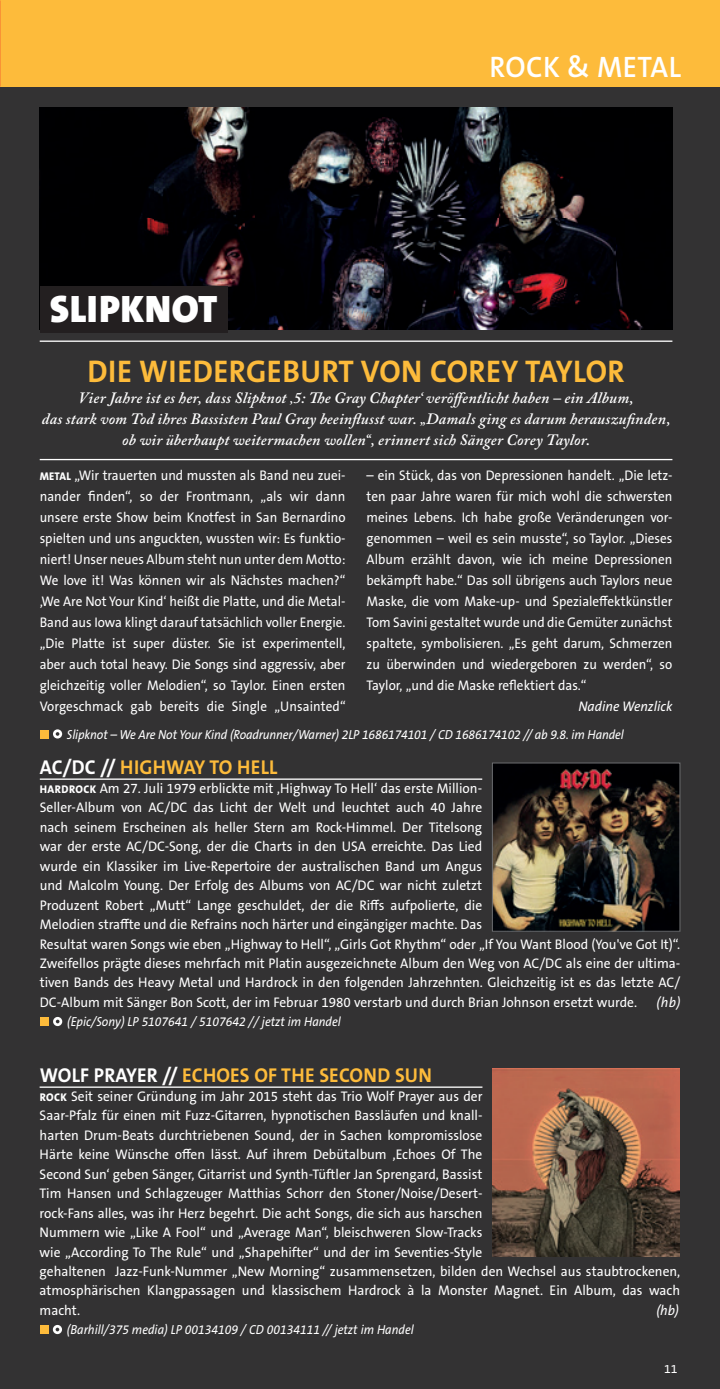
<style>
.page{position:relative;width:720px;height:1389px;background:#fff}
.page>*{position:absolute;margin:0;border:0;box-sizing:border-box;transform-origin:0 0}
.t1{font:900 38.5px "The Sans B Plus W9";letter-spacing:.015em;color:#fff}
.t2{font:700 31.5px "The Sans B Plus W7";letter-spacing:.015em;color:#fdbb3b;scale:.96 1}
.t3{font:600 29.75px "The Sans B Plus W6";letter-spacing:.015em;color:#fff;scale:.96 1}
.t4{font:700 20.12px "The Sans B Plus W7";letter-spacing:.01em;color:#fdbb3b;scale:.96 1}
.t5{font:italic 600 15.75px/21px "Adobe Caslon Pro";letter-spacing:.01em;color:#fff;text-align:center}
.t6{font:14px/19.4px "The Sans B Plus W5 Plain";color:#fff;scale:.96 1}
.t7{font:14px/21px "The Sans B Plus W5 Plain";color:#fff;text-align:justify;scale:.94 1}
.t8{font:italic 14px "The Sans B Plus W5 Plain";color:#fff;scale:.96 1}
.t9{font:italic 13.12px "The Sans B Plus W5 Plain";color:#fff;scale:.92 1}
.t10{font:12.25px "The Sans B Plus W5 Plain";color:#fff}
.s1{font-family:"The Sans B Plus W8";font-weight:800;font-size:11.2px}
.s2{color:#fff}
</style>
<div class="page">
<div style="left:0;top:0;width:719px;height:1389px;background:#333233"></div>
<div style="left:0;top:0;width:719px;height:87px;background:#fdbb3b"></div>
<img style="left:40px;top:108px;width:632px;height:222px">
<hr style="left:40px;top:341px;width:632px;height:1px;background:#fff">
<hr style="left:40px;top:459px;width:632px;height:1px;background:#fff">
<div style="left:40px;top:286px;width:187px;height:47px;background:#231f20"></div>
<div style="left:40px;top:730px;width:9px;height:9px;background:#fdbb3b"></div>
<svg style="left:53px;top:729px;width:9px;height:10px"></svg>
<hr style="left:40px;top:778px;width:442px;height:2px;background:#fff">
<div style="left:40px;top:1017px;width:9px;height:9px;background:#fdbb3b"></div>
<svg style="left:53px;top:1017px;width:9px;height:9px"></svg>
<img style="left:494px;top:765px;width:183px;height:164px">
<div style="left:492px;top:763px;width:187px;height:168px;border:1px solid #6c6d70"></div>
<hr style="left:40px;top:1086px;width:442px;height:2px;background:#fff">
<div style="left:40px;top:1325px;width:8px;height:9px;background:#fdbb3b"></div>
<svg style="left:53px;top:1325px;width:9px;height:9px"></svg>
<img style="left:492px;top:1068px;width:187px;height:189px">
<h1 class="t1" style="left:50px;top:284px;width:169px">SLIPKNOT</h1>
<h3 class="t3" style="left:489px;top:48px;width:201px">ROCK &amp; METAL</h3>
<h2 class="t2" style="left:87px;top:351px;width:561px">DIE WIEDERGEBURT VON COREY TAYLOR</h2>
<p class="t5" style="left:42px;top:387px;width:629px">Vier Jahre ist es her, dass Slipknot ‚5: The Gray Chapter‘ veröffentlicht haben – ein Album,<br>das stark vom Tod ihres Bassisten Paul Gray beeinflusst war. „Damals ging es darum herauszufinden, ob wir überhaupt weitermachen wollen“, erinnert sich Sänger Corey Taylor.</p>
<p class="t7" style="left:40px;top:464px;width:327px"><span class="s1">METAL</span> „Wir trauerten und mussten als Band neu zuei&shy;nander finden“, so der Frontmann, „als wir dann unsere erste Show beim Knotfest in San Bernardino spielten und uns anguckten, wussten wir: Es funktio&shy;niert! Unser neues Album steht nun unter dem Motto:<br>We love it! Was können wir als Nächstes machen?“ ‚We Are Not Your Kind‘ heißt die Platte, und die Metal-Band aus Iowa klingt darauf tatsächlich voller Energie. „Die Platte ist super düster. Sie ist experimentell, aber auch total heavy. Die Songs sind aggressiv, aber gleichzeitig voller Melodien“, so Taylor. Einen ersten Vorgeschmack gab bereits die Single „Unsainted“</p>
<p class="t7" style="left:366px;top:464px;width:327px">– ein Stück, das von Depressionen handelt. „Die letz&shy;ten paar Jahre waren für mich wohl die schwersten meines Lebens. Ich habe große Veränderungen vor&shy;genommen – weil es sein musste“, so Taylor. „Dieses Album erzählt davon, wie ich meine Depressionen bekämpft habe.“ Das soll übrigens auch Taylors neue Maske, die vom Make-up- und Spezialeffektkünstler Tom Savini gestaltet wurde und die Gemüter zunächst spaltete, symbolisieren. „Es geht darum, Schmerzen zu überwinden und wiedergeboren zu werden“, so Taylor, „und die Maske reflektiert das.“</p>
<p class="t8" style="left:578px;top:697px;width:99px">Nadine Wenzlick</p>
<p class="t9" style="left:67px;top:726px;width:606px">Slipknot – We Are Not Your Kind (Roadrunner/Warner) 2LP 1686174101 / CD 1686174102 // ab 9.8. im Handel</p>
<h3 class="t4" style="left:40px;top:754px;width:249px"><span class="s2">AC/DC //</span> HIGHWAY TO HELL</h3>
<p class="t6" style="left:40px;top:779px;width:668px"><span class="s1">HARDROCK</span> Am 27. Juli 1979 erblickte mit ‚Highway To Hell‘ das erste Million-<br>Seller-Album von AC/DC das Licht der Welt und leuchtet auch 40 Jahre<br>nach seinem Erscheinen als heller Stern am Rock-Himmel. Der Titelsong<br>war der erste AC/DC-Song, der die Charts in den USA erreichte. Das Lied<br>wurde ein Klassiker im Live-Repertoire der australischen Band um Angus<br>und Malcolm Young. Der Erfolg des Albums von AC/DC war nicht zuletzt<br>Produzent Robert „Mutt“ Lange geschuldet, der die Riffs aufpolierte, die<br>Melodien straffte und die Refrains noch härter und eingängiger machte. Das<br>Resultat waren Songs wie eben „Highway to Hell“, „Girls Got Rhythm“ oder „If You Want Blood (You've Got It)“.<br>Zweifellos prägte dieses mehrfach mit Platin ausgezeichnete Album den Weg von AC/DC als eine der ultima&shy;tiven Bands des Heavy Metal und Hardrock in den folgenden Jahrzehnten. Gleichzeitig ist es das letzte AC/ DC-Album mit Sänger Bon Scott, der im Februar 1980 verstarb und durch Brian Johnson ersetzt wurde.</p>
<p class="t8" style="left:656px;top:994px;width:26px">(hb)</p>
<p class="t9" style="left:67px;top:1014px;width:299px">(Epic/Sony) LP 5107641 / 5107642 // jetzt im Handel</p>
<h3 class="t4" style="left:40px;top:1062px;width:410px"><span class="s2">WOLF PRAYER //</span> ECHOES OF THE SECOND SUN</h3>
<p class="t6" style="left:40px;top:1087px;width:668px"><span class="s1">ROCK</span> Seit seiner Gründung im Jahr 2015 steht das Trio Wolf Prayer aus der<br>Saar-Pfalz für einen mit Fuzz-Gitarren, hypnotischen Bassläufen und knall-<br>harten Drum-Beats durchtriebenen Sound, der in Sachen kompromisslose<br>Härte keine Wünsche offen lässt. Auf ihrem Debütalbum ‚Echoes Of The<br>Second Sun‘ geben Sänger, Gitarrist und Synth-Tüftler Jan Sprengard, Bassist<br>Tim Hansen und Schlagzeuger Matthias Schorr den Stoner/Noise/Desert-<br>rock-Fans alles, was ihr Herz begehrt. Die acht Songs, die sich aus harschen<br>Nummern wie „Like A Fool“ und „Average Man“, bleischweren Slow-Tracks<br>wie „According To The Rule“ und „Shapehifter“ und der im Seventies-Style<br>gehaltenen Jazz-Funk-Nummer „New Morning“ zusammensetzen, bilden den Wechsel aus staubtrockenen, atmosphärischen Klangpassagen und klassischem Hardrock à la Monster Magnet. Ein Album, das wach macht.</p>
<p class="t8" style="left:656px;top:1302px;width:25px">(hb)</p>
<p class="t9" style="left:67px;top:1322px;width:378px">(Barhill/375 media) LP 00134109 / CD 00134111 // jetzt im Handel</p>
<p class="t10" style="left:663px;top:1361px;width:15px">11</p>
</div>
